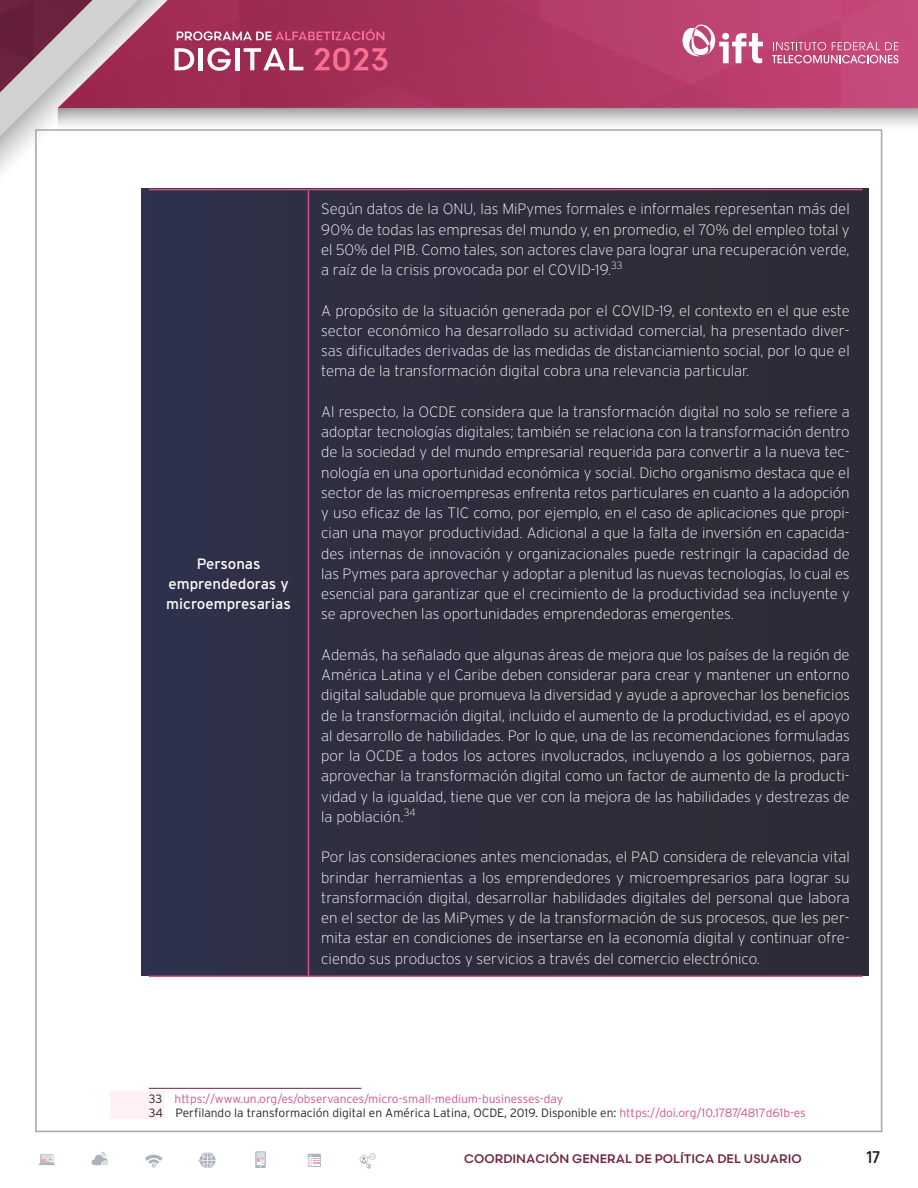
<style>
.page{position:relative;width:918px;height:1188px;background:#fff}
.page>*{position:absolute;margin:0;border:0;box-sizing:border-box;transform-origin:0 0}
.t1{font:600 18px "Rajdhani";color:#1c1c1c}
.t2{font:200 15px/20.2px "Interstate";color:#fff;text-align:justify}
.t3{font:15px/20.2px "Interstate";color:#fff;text-align:center}
.t4{font:500 12.45px "Scandia";color:#702442}
.t5{font:300 12px/14.4px "Interstate";color:#d4548a}
.s1{color:#262626}
</style>
<div class="page">
<svg style="left:0;top:136px;width:212px;height:94px"></svg>
<svg style="left:0;top:0;width:918px;height:136px;background:#ba6785"></svg>
<svg style="left:360px;top:1153px;width:16px;height:16px"></svg>
<svg style="left:308px;top:1154px;width:13px;height:13px"></svg>
<svg style="left:255px;top:1151px;width:11px;height:17px"></svg>
<svg style="left:145px;top:1155px;width:18px;height:13px"></svg>
<svg style="left:92px;top:1152px;width:16px;height:13px"></svg>
<svg style="left:198px;top:1152px;width:18px;height:16px"></svg>
<svg style="left:38px;top:1154px;width:17px;height:11px"></svg>
<div style="left:142px;top:189px;width:727px;height:786px;background:linear-gradient(to right,#2f3049,#2e2a34)"></div>
<div style="left:111px;top:1091px;width:53px;height:28px;background:#fef0f4"></div>
<hr style="left:149px;top:189px;width:159px;height:1px;background:#d4548a">
<hr style="left:308px;top:189px;width:554px;height:1px;background:#d4548a">
<hr style="left:308px;top:190px;width:1px;height:786px;background:#d4548a">
<hr style="left:149px;top:976px;width:159px;height:1px;background:#d4548a">
<hr style="left:308px;top:976px;width:554px;height:1px;background:#d4548a">
<hr style="left:149px;top:1088px;width:212px;height:1px;background:#702442">
<p class="t3" style="left:166px;top:553px;width:126px">Personas emprendedoras y microempresarias</p>
<p class="t2" style="left:321px;top:199px;width:530px">Según datos de la ONU, las MiPymes formales e informales representan más del 90% de todas las empresas del mundo y, en promedio, el 70% del empleo total y el 50% del PIB. Como tales, son actores clave para lograr una recuperación verde, a raíz de la crisis provocada por el COVID-19.<sup>33</sup></p>
<p class="t2" style="left:321px;top:300px;width:530px">A propósito de la situación generada por el COVID-19, el contexto en el que este sector económico ha desarrollado su actividad comercial, ha presentado diver&shy;sas dificultades derivadas de las medidas de distanciamiento social, por lo que el tema de la transformación digital cobra una relevancia particular.</p>
<p class="t2" style="left:321px;top:401px;width:530px">Al respecto, la OCDE considera que la transformación digital no solo se refiere a adoptar tecnologías digitales; también se relaciona con la transformación dentro de la sociedad y del mundo empresarial requerida para convertir a la nueva tec&shy;nología en una oportunidad económica y social. Dicho organismo destaca que el sector de las microempresas enfrenta retos particulares en cuanto a la adopción y uso eficaz de las TIC como, por ejemplo, en el caso de aplicaciones que propi&shy;cian una mayor productividad. Adicional a que la falta de inversión en capacida&shy;des internas de innovación y organizacionales puede restringir la capacidad de las Pymes para aprovechar y adoptar a plenitud las nuevas tecnologías, lo cual es esencial para garantizar que el crecimiento de la productividad sea incluyente y se aprovechen las oportunidades emprendedoras emergentes.</p>
<p class="t2" style="left:321px;top:644px;width:530px">Además, ha señalado que algunas áreas de mejora que los países de la región de América Latina y el Caribe deben considerar para crear y mantener un entorno digital saludable que promueva la diversidad y ayude a aprovechar los beneficios de la transformación digital, incluido el aumento de la productividad, es el apoyo al desarrollo de habilidades. Por lo que, una de las recomendaciones formuladas por la OCDE a todos los actores involucrados, incluyendo a los gobiernos, para aprovechar la transformación digital como un factor de aumento de la producti&shy;vidad y la igualdad, tiene que ver con la mejora de las habilidades y destrezas de la población.<sup>34</sup></p>
<p class="t2" style="left:321px;top:847px;width:530px">Por las consideraciones antes mencionadas, el PAD considera de relevancia vital brindar herramientas a los emprendedores y microempresarios para lograr su transformación digital, desarrollar habilidades digitales del personal que labora en el sector de las MiPymes y de la transformación de sus procesos, que les per&shy;mita estar en condiciones de insertarse en la economía digital y continuar ofre&shy;ciendo sus productos y servicios a través del comercio electrónico.</p>
<p class="t5" style="left:149px;top:1091px;width:659px"><span class="s1">33</span> https://www.un.org/es/observances/micro-small-medium-businesses-day<br><span class="s1">34 Perfilando la transformación digital en América Latina, OCDE, 2019. Disponible en:</span> https://doi.org/10.1787/4817d61b-es</p>
<p class="t4" style="left:464px;top:1151px;width:339px">COORDINACIÓN GENERAL DE POLÍTICA DEL USUARIO</p>
<p class="t1" style="left:867px;top:1146px;width:15px">17</p>
</div>
